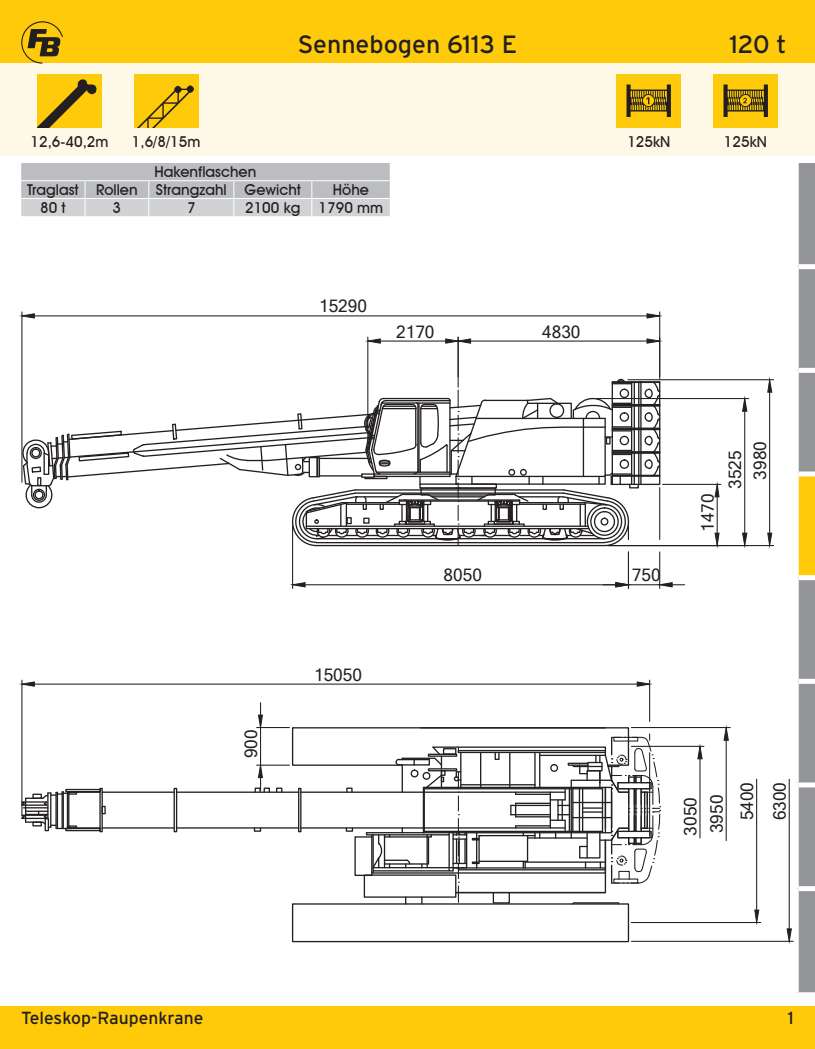
<style>
.page{position:relative;width:815px;height:1049px;background:#fff}
.page>*{position:absolute;margin:0;border:0;box-sizing:border-box;transform-origin:0 0}
.t1{font:25px "Interstate";color:#231f20}
.t2{font:17.5px "Interstate";color:#231f20}
.t3{font:17.25px/32.5px "Microsoft Sans Serif";color:#231f20}
.t4{font:500 15px/18px "Avant Garde IT Cby BT";color:#231f20}
</style>
<div class="page">
<div style="left:0;top:1006px;width:815px;height:43px;background:#feca0a"></div>
<div style="left:0;top:0;width:815px;height:64px;background:#feca0a"></div>
<div style="left:0;top:64px;width:815px;height:92px;background:#fef9e7"></div>
<svg style="left:21px;top:21px;width:42px;height:43px"></svg>
<hr style="left:69px;top:791px;width:31px;height:2px;background:#231f20">
<hr style="left:102px;top:791px;width:72px;height:2px;background:#231f20">
<hr style="left:177px;top:791px;width:122px;height:2px;background:#231f20">
<hr style="left:69px;top:827px;width:31px;height:1px;background:#231f20">
<hr style="left:102px;top:827px;width:72px;height:1px;background:#231f20">
<hr style="left:177px;top:827px;width:122px;height:1px;background:#231f20">
<div style="left:174px;top:788px;width:3px;height:44px;border:1px solid #231f20"></div>
<div style="left:99px;top:788px;width:4px;height:44px;border:1px solid #231f20"></div>
<div style="left:65px;top:789px;width:36px;height:3px;border:1px solid #231f20"></div>
<svg style="left:276px;top:787px;width:6px;height:6px"></svg>
<div style="left:65px;top:828px;width:36px;height:3px;border:1px solid #231f20"></div>
<div style="left:45px;top:818px;width:4px;height:13px;border:1px solid #231f20"></div>
<svg style="left:102px;top:806px;width:4px;height:8px"></svg>
<svg style="left:21px;top:791px;width:56px;height:38px"></svg>
<svg style="left:254px;top:827px;width:7px;height:5px"></svg>
<div style="left:292px;top:903px;width:337px;height:39px;border:1px solid #231f20"></div>
<hr style="left:292px;top:525px;width:1px;height:63px;background:#231f20">
<hr style="left:305px;top:584px;width:311px;height:1px;background:#231f20">
<svg style="left:291px;top:581px;width:15px;height:7px"></svg>
<hr style="left:663px;top:484px;width:58px;height:1px;background:#231f20">
<hr style="left:717px;top:497px;width:1px;height:36px;background:#231f20">
<svg style="left:714px;top:532px;width:6px;height:15px"></svg>
<svg style="left:714px;top:483px;width:6px;height:15px"></svg>
<hr style="left:608px;top:545px;width:166px;height:1px;background:#231f20">
<hr style="left:628px;top:379px;width:146px;height:1px;background:#231f20">
<hr style="left:769px;top:392px;width:1px;height:141px;background:#231f20">
<svg style="left:766px;top:532px;width:7px;height:15px"></svg>
<svg style="left:766px;top:378px;width:7px;height:15px"></svg>
<hr style="left:458px;top:337px;width:1px;height:50px;background:#231f20">
<hr style="left:659px;top:337px;width:1px;height:42px;background:#231f20">
<hr style="left:471px;top:340px;width:176px;height:2px;background:#231f20">
<svg style="left:646px;top:338px;width:15px;height:6px"></svg>
<hr style="left:367px;top:337px;width:1px;height:108px;background:#231f20">
<hr style="left:380px;top:340px;width:66px;height:2px;background:#231f20">
<svg style="left:444px;top:338px;width:28px;height:6px"></svg>
<svg style="left:367px;top:338px;width:15px;height:6px"></svg>
<hr style="left:659px;top:312px;width:1px;height:65px;background:#231f20">
<hr style="left:21px;top:312px;width:1px;height:170px;background:#231f20">
<hr style="left:34px;top:315px;width:613px;height:1px;background:#231f20">
<svg style="left:646px;top:312px;width:15px;height:7px"></svg>
<svg style="left:21px;top:312px;width:15px;height:7px"></svg>
<svg style="left:21px;top:378px;width:640px;height:169px"></svg>
<hr style="left:628px;top:552px;width:1px;height:36px;background:#231f20">
<hr style="left:659px;top:487px;width:1px;height:52px;background:#231f20">
<hr style="left:659px;top:552px;width:1px;height:36px;background:#231f20">
<hr style="left:628px;top:584px;width:32px;height:1px;background:#231f20">
<svg style="left:603px;top:581px;width:27px;height:7px"></svg>
<svg style="left:658px;top:581px;width:27px;height:7px"></svg>
<hr style="left:631px;top:941px;width:162px;height:1px;background:#231f20">
<svg style="left:786px;top:163px;width:29px;height:829px"></svg>
<hr style="left:631px;top:922px;width:130px;height:1px;background:#231f20">
<hr style="left:756px;top:779px;width:1px;height:131px;background:#231f20">
<svg style="left:754px;top:909px;width:6px;height:15px"></svg>
<hr style="left:257px;top:727px;width:32px;height:1px;background:#231f20">
<hr style="left:257px;top:765px;width:32px;height:1px;background:#231f20">
<hr style="left:260px;top:727px;width:1px;height:38px;background:#231f20">
<svg style="left:257px;top:703px;width:7px;height:26px"></svg>
<svg style="left:255px;top:764px;width:15px;height:29px"></svg>
<hr style="left:608px;top:545px;width:141px;height:1px;background:#231f20">
<hr style="left:596px;top:398px;width:153px;height:1px;background:#231f20">
<hr style="left:744px;top:411px;width:1px;height:122px;background:#231f20">
<svg style="left:741px;top:532px;width:7px;height:15px"></svg>
<svg style="left:741px;top:397px;width:7px;height:15px"></svg>
<hr style="left:631px;top:727px;width:99px;height:1px;background:#231f20">
<hr style="left:726px;top:740px;width:1px;height:101px;background:#231f20">
<svg style="left:723px;top:726px;width:7px;height:15px"></svg>
<hr style="left:631px;top:746px;width:73px;height:1px;background:#231f20">
<hr style="left:699px;top:759px;width:1px;height:79px;background:#231f20">
<svg style="left:697px;top:745px;width:6px;height:15px"></svg>
<hr style="left:21px;top:680px;width:1px;height:135px;background:#231f20">
<svg style="left:291px;top:727px;width:370px;height:179px"></svg>
<hr style="left:649px;top:680px;width:1px;height:41px;background:#231f20">
<hr style="left:34px;top:683px;width:603px;height:2px;background:#231f20">
<svg style="left:21px;top:681px;width:15px;height:6px"></svg>
<svg style="left:636px;top:681px;width:15px;height:6px"></svg>
<svg style="left:21px;top:163px;width:369px;height:53px"></svg>
<hr style="left:21px;top:198px;width:64px;height:1px;background:#fff">
<hr style="left:85px;top:198px;width:64px;height:1px;background:#fff">
<hr style="left:149px;top:198px;width:85px;height:1px;background:#fff">
<hr style="left:234px;top:198px;width:77px;height:1px;background:#fff">
<hr style="left:312px;top:198px;width:78px;height:1px;background:#fff">
<img style="left:38px;top:74px;width:64px;height:54px">
<img style="left:134px;top:74px;width:64px;height:54px">
<img style="left:617px;top:74px;width:64px;height:54px">
<img style="left:713px;top:74px;width:64px;height:54px">
<h1 class="t1" style="left:298px;top:30px;width:221px">Sennebogen 6113 E</h1>
<h1 class="t1" style="left:729px;top:30px;width:59px">120 t</h1>
<p class="t4" style="left:31px;top:133px;width:80px">12,6-40,2m</p>
<p class="t4" style="left:132px;top:133px;width:70px">1,6/8/15m</p>
<p class="t4" style="left:627px;top:133px;width:45px">125kN</p>
<p class="t4" style="left:724px;top:133px;width:45px">125kN</p>
<p class="t4" style="left:27px;top:163px;width:275px;text-indent:127px">Hakenflaschen<br>Traglast Rollen Strangzahl Gewicht</p>
<p class="t4" style="left:333px;top:181px;width:37px">Höhe</p>
<p class="t4" style="left:40px;top:199px;width:27px">80 t</p>
<p class="t4" style="left:113px;top:199px;width:10px">3</p>
<p class="t4" style="left:187px;top:199px;width:10px">7</p>
<p class="t4" style="left:245px;top:199px;width:140px">2100 kg 1790 mm</p>
<p class="t3" style="left:234px;top:758px;width:30px;rotate:-90deg">900</p>
<p class="t3" style="left:319px;top:289px;width:49px">15290</p>
<p class="t3" style="left:396px;top:315px;width:40px">2170</p>
<p class="t3" style="left:542px;top:315px;width:40px">4830</p>
<p class="t3" style="left:314px;top:658px;width:49px">15050</p>
<p class="t3" style="left:444px;top:558px;width:40px">8050</p>
<p class="t3" style="left:632px;top:558px;width:30px">750</p>
<p class="t3" style="left:691px;top:532px;width:40px;rotate:-90deg">1470</p>
<p class="t3" style="left:718px;top:489px;width:40px;rotate:-90deg">3525</p>
<p class="t3" style="left:743px;top:479px;width:40px;rotate:-90deg">3980</p>
<p class="t3" style="left:677px;top:835px;width:42px;line-height:26.2px;rotate:-90deg">3050<br>3950</p>
<p class="t3" style="left:730px;top:820px;width:40px;rotate:-90deg">5400<br>6300</p>
<p class="t2" style="left:21px;top:1008px;width:184px">Teleskop-Raupenkrane</p>
<p class="t2" style="left:788px;top:1008px;width:7px">1</p>
</div>
